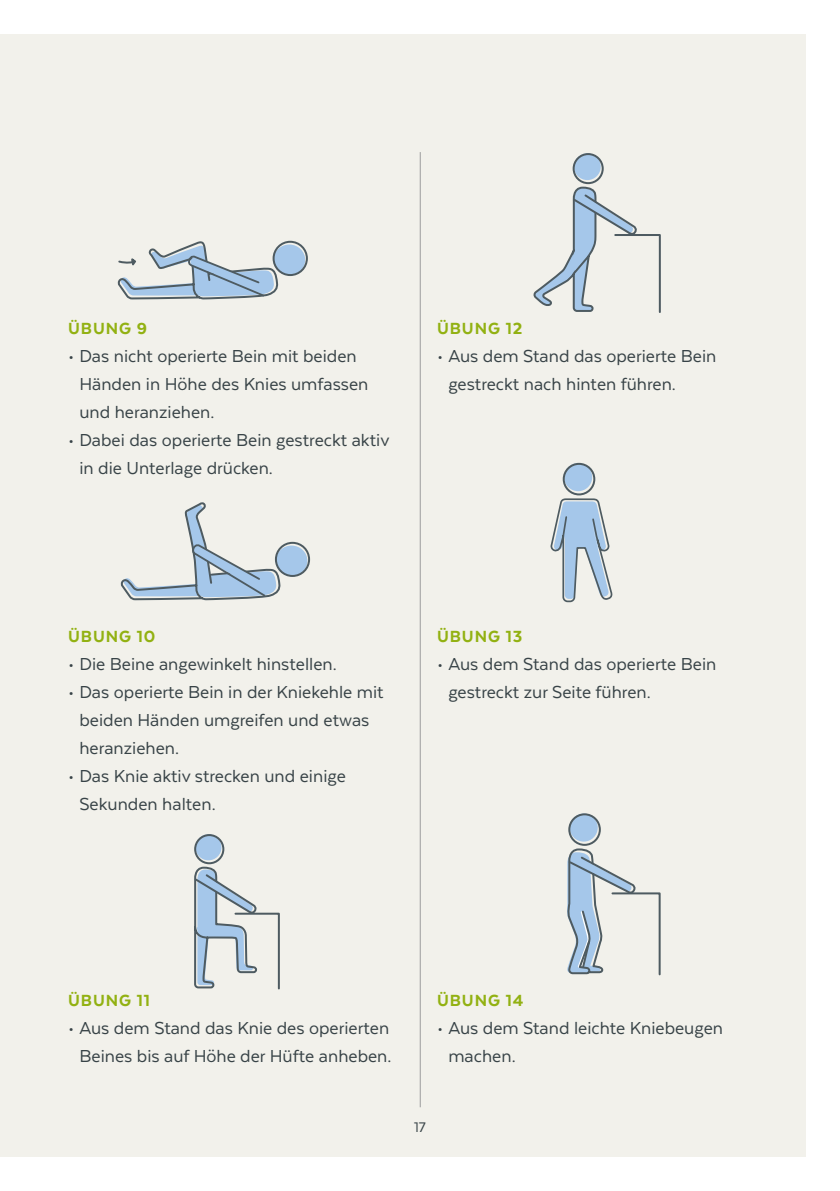
<style>
.page{position:relative;width:840px;height:1191px;background:#fff}
.page>*{position:absolute;margin:0;border:0;box-sizing:border-box;transform-origin:0 0}
.t1{font:20px/28px "Texta";color:#384347}
.t2{font:800 18.6px "Texta";letter-spacing:.05em;color:#92b112}
.t3{font:16px "Texta";color:#384347}
</style>
<div class="page">
<div style="left:0;top:34px;width:805px;height:1123px;background:#f2f1eb"></div>
<hr style="left:419px;top:152px;width:1px;height:955px;background:#9c9d9d">
<div style="left:275px;top:545px;width:32px;height:31px;background:#a5c7ea;border-radius:50%"></div>
<div style="left:275px;top:542px;width:35px;height:35px;border:2px solid #4e5b61;border-radius:50%"></div>
<svg style="left:120px;top:502px;width:160px;height:99px"></svg>
<svg style="left:194px;top:834px;width:86px;height:156px"></svg>
<div style="left:573px;top:153px;width:27px;height:27px;background:#a5c7ea;border-radius:50%"></div>
<div style="left:572px;top:153px;width:31px;height:31px;border:2px solid #4e5b61;border-radius:50%"></div>
<svg style="left:533px;top:186px;width:128px;height:127px"></svg>
<div style="left:563px;top:463px;width:29px;height:28px;background:#a5c7ea;border-radius:50%"></div>
<div style="left:562px;top:463px;width:33px;height:32px;border:2px solid #4e5b61;border-radius:50%"></div>
<svg style="left:550px;top:498px;width:61px;height:105px"></svg>
<div style="left:273px;top:244px;width:32px;height:31px;background:#a5c7ea;border-radius:50%"></div>
<div style="left:272px;top:241px;width:36px;height:35px;border:2px solid #4e5b61;border-radius:50%"></div>
<svg style="left:117px;top:241px;width:160px;height:59px"></svg>
<div style="left:569px;top:813px;width:28px;height:28px;background:#a5c7ea;border-radius:50%"></div>
<div style="left:568px;top:813px;width:32px;height:33px;border:2px solid #4e5b61;border-radius:50%"></div>
<svg style="left:567px;top:848px;width:94px;height:128px"></svg>
<p class="t2" style="left:68px;top:319px;width:80px">ÜBUNG 9</p>
<p class="t1" style="left:79px;top:342px;width:290px;text-indent:-11px">• Das nicht operierte Bein mit beiden<br>Händen in Höhe des Knies umfassen und heranziehen.</p>
<p class="t1" style="left:79px;top:426px;width:311px;text-indent:-11px">• Dabei das operierte Bein gestreckt aktiv in die Unterlage drücken.</p>
<p class="t2" style="left:437px;top:319px;width:87px">ÜBUNG 12</p>
<p class="t1" style="left:448px;top:342px;width:269px;text-indent:-11px">• Aus dem Stand das operierte Bein gestreckt nach hinten führen.</p>
<p class="t2" style="left:68px;top:627px;width:89px">ÜBUNG 10</p>
<p class="t1" style="left:68px;top:650px;width:270px">• Die Beine angewinkelt hinstellen.</p>
<p class="t1" style="left:79px;top:678px;width:305px;text-indent:-11px">• Das operierte Bein in der Kniekehle mit beiden Händen umgreifen und etwas heranziehen.</p>
<p class="t1" style="left:79px;top:762px;width:268px;text-indent:-11px">• Das Knie aktiv strecken und einige<br>Sekunden halten.</p>
<p class="t2" style="left:437px;top:627px;width:87px">ÜBUNG 13</p>
<p class="t1" style="left:448px;top:650px;width:269px;text-indent:-11px">• Aus dem Stand das operierte Bein gestreckt zur Seite führen.</p>
<p class="t2" style="left:68px;top:991px;width:83px">ÜBUNG 11</p>
<p class="t1" style="left:68px;top:1014px;width:325px;text-align:center">• Aus dem Stand das Knie des operierten<br>Beines bis auf Höhe der Hüfte anheben.</p>
<p class="t2" style="left:437px;top:991px;width:88px">ÜBUNG 14</p>
<p class="t1" style="left:448px;top:1014px;width:276px;text-indent:-11px">• Aus dem Stand leichte Kniebeugen machen.</p>
<p class="t3" style="left:414px;top:1119px;width:13px">17</p>
</div>
